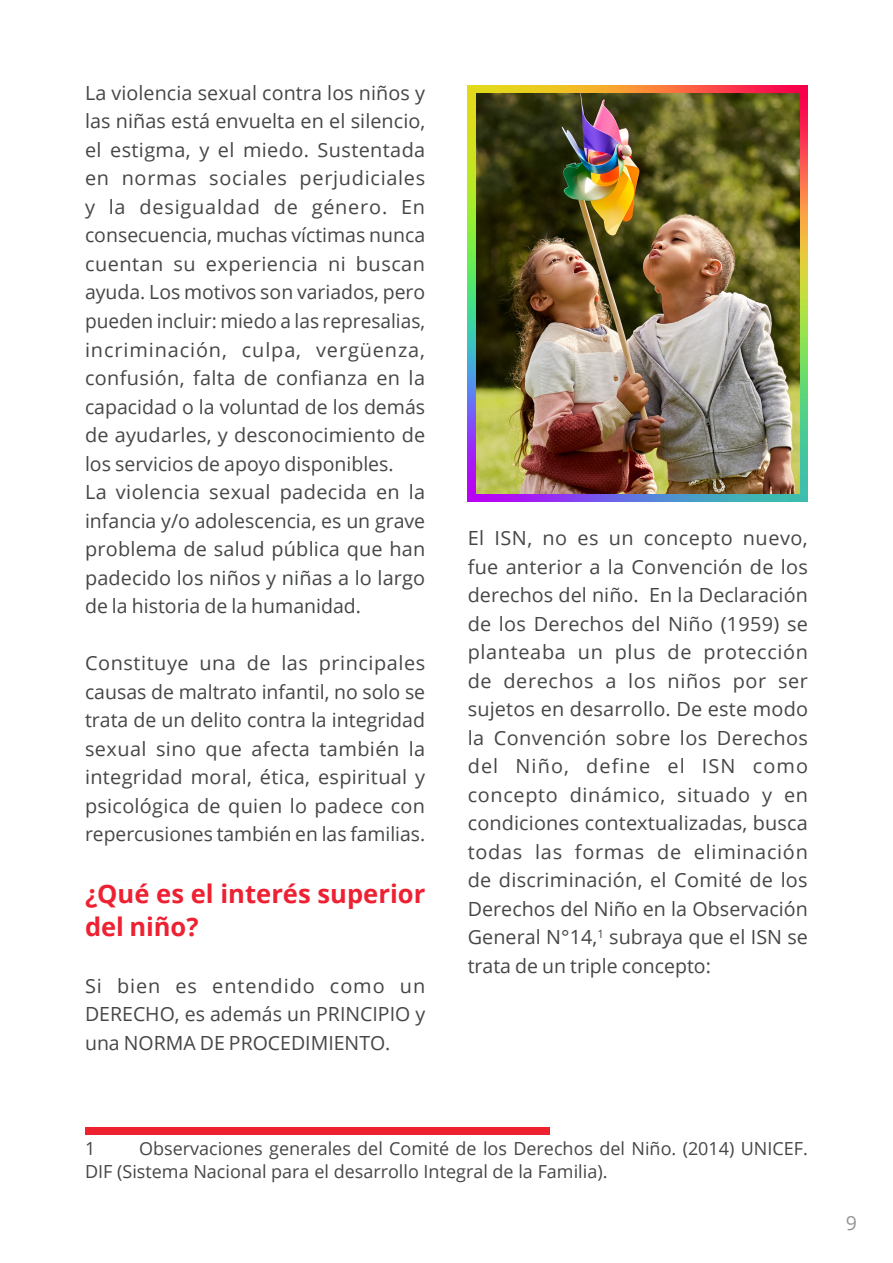
<style>
.page{position:relative;width:893px;height:1263px;background:#fff}
.page>*{position:absolute;margin:0;border:0;box-sizing:border-box;transform-origin:0 0}
.t1{font:700 25.5px/33px "Open Sans";color:#ee2132}
.t2{font:19.5px/28.5px "Open Sans";color:#454647;text-align:justify}
.t3{font:19.5px "Open Sans";color:#939598}
.t4{font:18px/22.5px "Open Sans";color:#454647}
</style>
<div class="page">
<img style="left:468px;top:85px;width:340px;height:417px">
<img style="left:476px;top:94px;width:323px;height:399px">
<div style="left:85px;top:1127px;width:464px;height:7px;background:#ee2130"></div>
<p class="t2" style="left:85px;top:78px;width:342px">La violencia sexual contra los niños y las niñas está envuelta en el silencio, el estigma, y el miedo. Sustentada en normas sociales perjudiciales y la desigualdad de género. En consecuencia, muchas víctimas nunca cuentan su experiencia ni buscan ayuda. Los motivos son variados, pero pueden incluir: miedo a las represalias, incriminación, culpa, vergüenza, confusión, falta de confianza en la capacidad o la voluntad de los demás de ayudarles, y desconocimiento de los servicios de apoyo disponibles.</p>
<p class="t2" style="left:85px;top:477px;width:342px">La violencia sexual padecida en la infancia y/o adolescencia, es un grave problema de salud pública que han padecido los niños y niñas a lo largo de la historia de la humanidad.</p>
<p class="t2" style="left:85px;top:648px;width:342px">Constituye una de las principales causas de maltrato infantil, no solo se trata de un delito contra la integridad sexual sino que afecta también la integridad moral, ética, espiritual y psicológica de quien lo padece con repercusiones también en las familias.</p>
<p class="t1" style="left:85px;top:876px;width:342px">¿Qué es el interés superior del niño?</p>
<p class="t2" style="left:85px;top:971px;width:342px">Si bien es entendido como un DERECHO, es además un PRINCIPIO y una NORMA DE PROCEDIMIENTO.</p>
<p class="t2" style="left:468px;top:523px;width:342px">El ISN, no es un concepto nuevo, fue anterior a la Convención de los derechos del niño. En la Declaración de los Derechos del Niño (1959) se planteaba un plus de protección de derechos a los niños por ser sujetos en desarrollo. De este modo la Convención sobre los Derechos del Niño, define el ISN como concepto dinámico, situado y en condiciones contextualizadas, busca todas las formas de eliminación de discriminación, el Comité de los Derechos del Niño en la Observación General N°14,<sup>1</sup> subraya que el ISN se trata de un triple concepto:</p>
<p class="t4" style="left:85px;top:1137px;width:724px;text-indent:54px">Observaciones generales del Comité de los Derechos del Niño. (2014) UNICEF.<br>DIF (Sistema Nacional para el desarrollo Integral de la Familia).</p>
<p class="t4" style="left:85px;top:1137px;width:12px">1</p>
<p class="t3" style="left:846px;top:1209px;width:13px">9</p>
</div>
